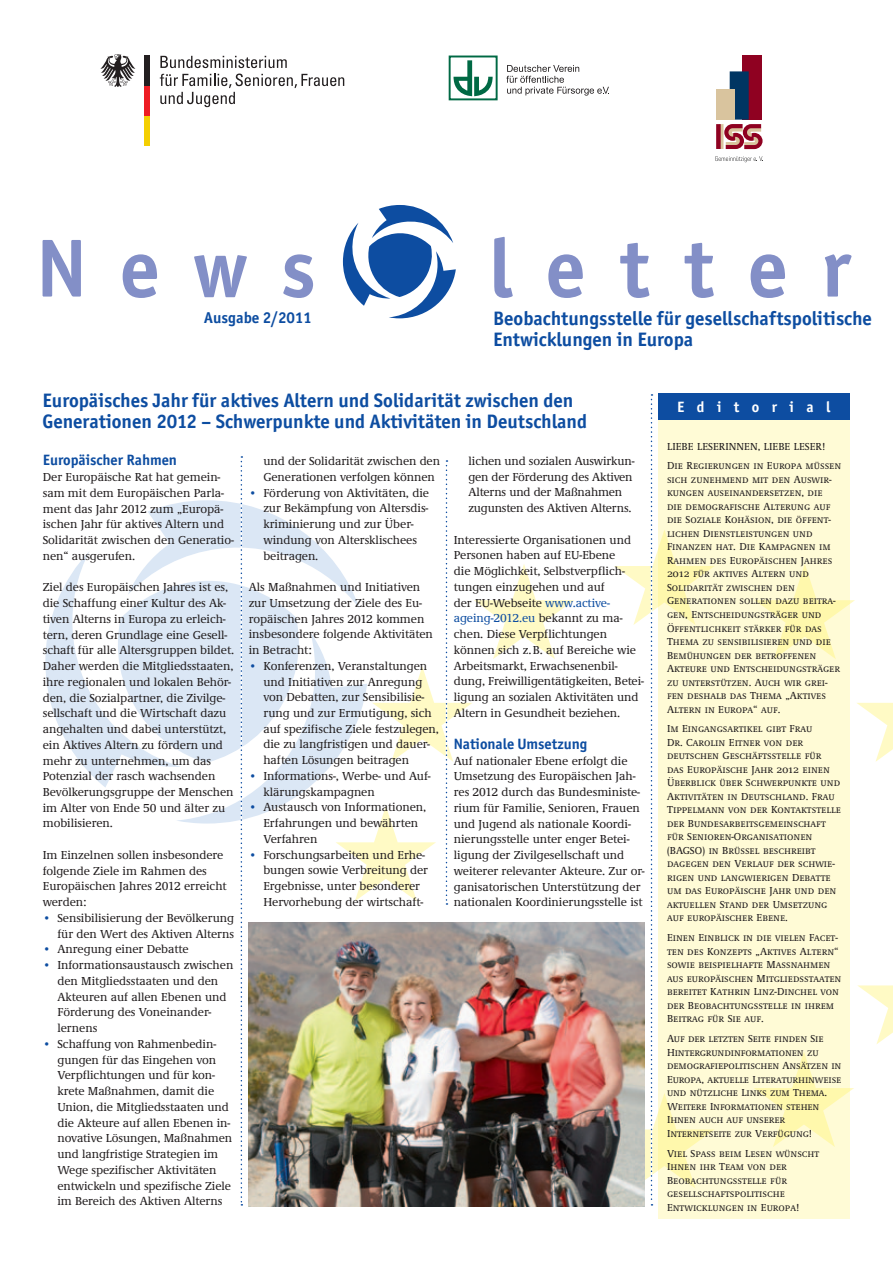
<style>
.page{position:relative;width:893px;height:1263px;background:#fff}
.page>*{position:absolute;margin:0;border:0;box-sizing:border-box;transform-origin:0 0}
.t1{font:700 82.5px "Officina Sans ITC";letter-spacing:.41em;color:#838fc7}
.t2{font:700 19.5px/21px "Officina Sans ITC";color:#0d4da1}
.t3{font:700 15.75px "Officina Sans ITC";color:#0d4da1}
.t4{font:700 15px "Officina Sans ITC";color:#0d4da1}
.t5{font:700 15px "Officina Sans ITC";letter-spacing:.83em;color:#fff}
.t6{font:500 12px/15.8px "Demos EF";letter-spacing:-.005em;color:#231f20}
.t7{font:10.5px/13.5px "Demos EF Medium SC";color:#231f20}
.s1{color:#0d4da1}
</style>
<div class="page">
<div style="left:658px;top:414px;width:192px;height:804px;background:#fffbd6"></div>
<svg style="left:754px;top:1052px;width:100px;height:95px"></svg>
<svg style="left:857px;top:985px;width:36px;height:59px"></svg>
<svg style="left:857px;top:702px;width:36px;height:60px"></svg>
<svg style="left:755px;top:564px;width:100px;height:95px"></svg>
<div style="left:658px;top:393px;width:192px;height:27px;background:#0d4da1"></div>
<svg style="left:45px;top:456px;width:530px;height:749px"></svg>
<svg style="left:614px;top:394px;width:100px;height:811px"></svg>
<svg style="left:160px;top:74px;width:184px;height:33px"></svg>
<svg style="left:160px;top:56px;width:127px;height:12px"></svg>
<div style="left:144px;top:116px;width:6px;height:30px;background:#f4cf02"></div>
<div style="left:144px;top:86px;width:6px;height:30px;background:#ee1d23"></div>
<div style="left:144px;top:56px;width:6px;height:30px;background:#231f20"></div>
<svg style="left:100px;top:54px;width:35px;height:33px"></svg>
<div style="left:449px;top:56px;width:49px;height:44px;border:2px solid #006944"></div>
<svg style="left:453px;top:60px;width:40px;height:36px"></svg>
<svg style="left:506px;top:65px;width:103px;height:31px"></svg>
<svg style="left:343px;top:205px;width:113px;height:113px"></svg>
<svg style="left:716px;top:124px;width:46px;height:25px"></svg>
<div style="left:743px;top:55px;width:19px;height:65px;background:#8f0121"></div>
<div style="left:730px;top:71px;width:19px;height:49px;background:#003562"></div>
<div style="left:716px;top:89px;width:19px;height:31px;background:#d9c49e"></div>
<svg style="left:715px;top:156px;width:48px;height:6px"></svg>
<img style="left:248px;top:923px;width:397px;height:283px">
<h1 class="t1" style="left:37px;top:217px;width:281px">News</h1>
<h1 class="t1" style="left:489px;top:217px;width:363px">let-ter</h1>
<h2 class="t2" style="left:493px;top:307px;width:380px">Beobachtungsstelle für gesellschaftspolitische<br>Entwicklungen in Europa</h2>
<h3 class="t3" style="left:204px;top:308px;width:109px">Aus-ga-be 2/2011</h3>
<h2 class="t2" style="left:43px;top:390px;width:546px">Europäisches Jahr für aktives Altern und Solidarität zwischen den<br>Generationen 2012 – Schwerpunkte und Aktivitäten in Deutschland</h2>
<p class="t4" style="left:43px;top:451px;width:136px">Europäischer Rahmen</p>
<p class="t6" style="left:43px;top:470px;width:193px">Der Europäische Rat hat gemein&shy;sam mit dem Europäischen Parla&shy;ment das Jahr 2012 zum „Europä&shy;ischen Jahr für aktives Altern und<br>Solidarität zwischen den Generatio&shy;nen“ ausgerufen.</p>
<p class="t6" style="left:43px;top:580px;width:193px">Ziel des Europäischen Jahres ist es, die Schaffung einer Kultur des Ak&shy;tiven Alterns in Europa zu erleich&shy;tern, deren Grundlage eine Gesell&shy;schaft für alle Altersgruppen bildet.<br>Daher werden die Mitgliedsstaaten, ihre regionalen und lokalen Behör&shy;den, die Sozialpartner, die Zivilge&shy;sellschaft und die Wirtschaft dazu angehalten und dabei unterstützt, ein Aktives Altern zu fördern und mehr zu unternehmen, um das Potenzial der rasch wachsenden Bevölkerungsgruppe der Menschen im Alter von Ende 50 und älter zu mobilisieren.</p>
<p class="t6" style="left:43px;top:847px;width:185px">Im Einzelnen sollen insbesondere folgende Ziele im Rahmen des<br>Europäischen Jahres 2012 erreicht werden:</p>
<p class="t6" style="left:43px;top:910px;width:193px;text-align:right"><span class="s1">•</span> Sensibilisierung der Bevölkerung für den Wert des Aktiven Alterns</p>
<p class="t6" style="left:43px;top:942px;width:147px"><span class="s1">•</span> Anregung einer Debatte</p>
<p class="t6" style="left:57px;top:958px;width:177px;text-indent:-15px"><span class="s1">•</span> Informationsaustausch zwischen den Mitgliedsstaaten und den<br>Akteuren auf allen Ebenen und<br>Förderung des Voneinander&shy;lernens</p>
<p class="t6" style="left:57px;top:1036px;width:176px;text-indent:-15px"><span class="s1">•</span> Schaffung von Rahmenbedin&shy;gungen für das Eingehen von<br>Verpflichtungen und für kon&shy;krete Maßnahmen, damit die<br>Union, die Mitgliedsstaaten und die Akteure auf allen Ebenen in&shy;novative Lösungen, Maßnahmen und langfristige Strategien im<br>Wege spezifischer Aktivitäten entwickeln und spezifische Ziele im Bereich des Aktiven Alterns</p>
<p class="t6" style="left:263px;top:454px;width:178px">und der Solidarität zwischen den<br>Generationen verfolgen können</p>
<p class="t6" style="left:263px;top:485px;width:167px;text-indent:-15px"><span class="s1">•</span> Förderung von Aktivitäten, die zur Bekämpfung von Altersdis&shy;kriminierung und zur Über&shy;windung von Altersklischees beitragen.</p>
<p class="t6" style="left:249px;top:579px;width:186px">Als Maßnahmen und Initiativen zur Umsetzung der Ziele des Eu&shy;ropäischen Jahres 2012 kommen insbesondere folgende Aktivitäten in Betracht:</p>
<p class="t6" style="left:263px;top:658px;width:177px;text-indent:-15px"><span class="s1">•</span> Konferenzen, Veranstaltungen und Initiativen zur Anregung von Debatten, zur Sensibilisie&shy;rung und zur Ermutigung, sich auf spezifische Ziele festzulegen, die zu langfristigen und dauer&shy;haften Lösungen beitragen</p>
<p class="t6" style="left:263px;top:768px;width:169px;text-indent:-15px"><span class="s1">•</span> Informations-, Werbe- und Auf&shy;klärungskampagnen</p>
<p class="t6" style="left:263px;top:800px;width:164px;text-indent:-15px"><span class="s1">•</span> Austausch von Informationen,<br>Erfahrungen und bewährten<br>Verfahren</p>
<p class="t6" style="left:263px;top:847px;width:166px;text-indent:-15px"><span class="s1">•</span> Forschungsarbeiten und Erhe&shy;bungen sowie Verbreitung der<br>Ergebnisse, unter besonderer<br>Hervorhebung der wirtschaft-</p>
<p class="t6" style="left:468px;top:453px;width:168px">lichen und sozialen Auswirkun&shy;gen der Förderung des Aktiven<br>Alterns und der Maßnahmen zugunsten des Aktiven Alterns.</p>
<p class="t6" style="left:454px;top:532px;width:192px">Interessierte Organisationen und<br>Personen haben auf EU-Ebene<br>die Möglichkeit, Selbstverpflich&shy;tungen einzugehen und auf<br>der EU-Webseite <span class="s1">www.active&shy;ageing-2012.eu</span> bekannt zu ma&shy;chen. Diese Verpflichtungen können sich z.B. auf Bereiche wie<br>Arbeitsmarkt, Erwachsenenbil&shy;dung, Freiwilligentätigkeiten, Betei&shy;ligung an sozialen Aktivitäten und<br>Altern in Gesundheit beziehen.</p>
<p class="t4" style="left:454px;top:734px;width:135px">Nationale Umsetzung</p>
<p class="t6" style="left:454px;top:753px;width:192px">Auf nationaler Ebene erfolgt die Umsetzung des Europäischen Jah&shy;res 2012 durch das Bundesministe&shy;rium für Familie, Senioren, Frauen und Jugend als nationale Koordi&shy;nierungsstelle unter enger Betei&shy;ligung der Zivilgesellschaft und weiterer relevanter Akteure. Zur or&shy;ganisatorischen Unterstützung der nationalen Koordinierungsstelle ist</p>
<p class="t5" style="left:677px;top:397px;width:155px">Edi-to-ri-al</p>
<p class="t7" style="left:667px;top:436px;width:176px;line-height:20px">LIEBE LESERINNEN, LIEBE LESER!<br>Die Regierungen in Europa müssen</p>
<p class="t7" style="left:667px;top:473px;width:174px">sich zunehmend mit den Auswir&shy;kungen auseinandersetzen, die die demografische Alterung auf die Soziale Kohäsion, die öffent&shy;lichen Dienstleistungen und<br>Finanzen hat. Die Kampagnen im<br>Rahmen des Europäischen Jahres<br>2012 für aktives Altern und<br>Solidarität zwischen den<br>Generationen sollen dazu beitra&shy;gen, Entscheidungsträger und<br>Öffentlichkeit stärker für das<br>Thema zu sensibilisieren und die<br>Bemühungen der betroffenen<br>Akteure und Entscheidungsträger zu unterstützen. Auch wir grei&shy;fen deshalb das Thema „Aktives<br>Altern in Europa“ auf.</p>
<p class="t7" style="left:667px;top:722px;width:175px">Im Eingangsartikel gibt Frau<br>Dr. Carolin Eitner von der deutschen Geschäftsstelle für<br>das Europäische Jahr 2012 einen<br>Überblick über Schwerpunkte und<br>Aktivitäten in Deutschland. Frau<br>Tippelmann von der Kontaktstelle der Bundesarbeitsgemeinschaft für Senioren-Organisationen (BAGSO) in Brüssel beschreibt dagegen den Verlauf der schwie&shy;rigen und langwierigen Debatte um das Europäische Jahr und den aktuellen Stand der Umsetzung auf europäischer Ebene.</p>
<p class="t7" style="left:667px;top:931px;width:176px">Einen Einblick in die vielen Facet&shy;ten des Konzepts „Aktives Altern“ sowie beispielhafte Maßnahmen aus europäischen Mitgliedsstaaten bereitet Kathrin Linz-Dinchel von der Beobachtungsstelle in ihrem<br>Beitrag für Sie auf.</p>
<p class="t7" style="left:667px;top:1032px;width:176px">Auf der letzten Seite finden Sie<br>Hintergrundinformationen zu demografiepolitischen Ansätzen in<br>Europa, aktuelle Literaturhinweise und nützliche Links zum Thema.<br>Weitere Informationen stehen<br>Ihnen auch auf unserer<br>Internetseite zur Verfügung!</p>
<p class="t7" style="left:667px;top:1147px;width:154px">Viel Spaß beim Lesen wünscht<br>Ihnen ihr Team von der<br>Beobachtungsstelle für gesellschaftspolitische<br>Entwicklungen in Europa!</p>
</div>
